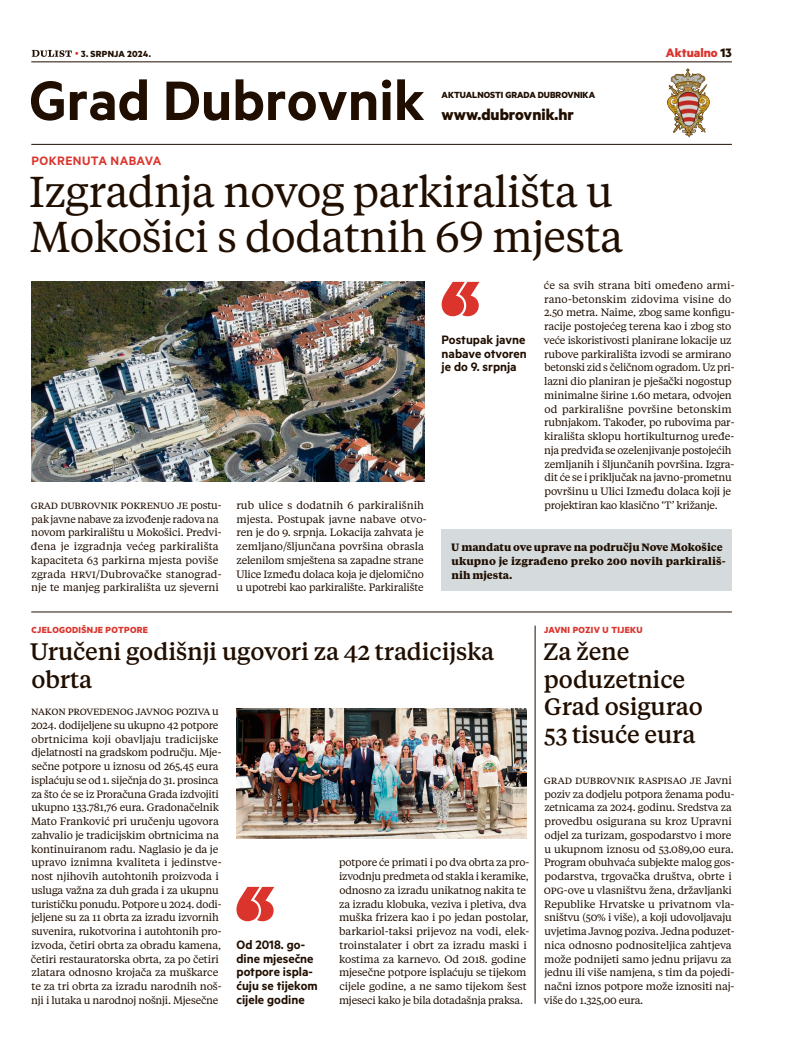
<style>
.page{position:relative;width:807px;height:1063px;background:#fff}
.page>*{position:absolute;margin:0;border:0;box-sizing:border-box;transform-origin:0 0}
.NAVIGACIJA_SREDNJE{font:600 62.5px "Metric";color:#200e00}
.NASLOV{font:43px/45.1px "Tiempos Text";letter-spacing:-.015em;color:#200e00}
.NASLOV_BOCNI{font:500 23.75px/27.5px "Tiempos Text";letter-spacing:-.01em;color:#200e00}
.LEAD{font:700 17.5px "Metric";color:#200e00}
.MEDJUNASLOV{font:600 13.75px/13.8px "Metric";color:#200e00}
.NADNASLOV_11{font:600 13.75px "Metric";letter-spacing:.03em;color:#da342d}
.t1{font:700 13.75px "Metric";color:#da342d}
.BODY_1{font:10.62px/13.8px "Tiempos Text";letter-spacing:-.015em;color:#200e00}
.BODY{font:700 10.62px/13.8px "Tiempos Text";color:#200e00}
.NADNASLOV_8{font:700 10px "Metric";letter-spacing:.03em;color:#da342d}
.LEAD-2{font:700 10px "Metric";color:#200e00}
.LEAD-3{font:700 10px "Metric";letter-spacing:.02em;color:#200e00}
.s1{font-weight:500;color:#da342d}
.s2{color:#200e00}
</style>
<div class="page">
<svg style="left:32px;top:50px;width:40px;height:7px"></svg>
<hr style="left:31px;top:62px;width:700px;height:1px;background:#200e00">
<hr style="left:31px;top:144px;width:700px;height:1px;background:#200e00">
<img style="left:667px;top:69px;width:42px;height:68px">
<div style="left:441px;top:529px;width:290px;height:62px;background:#d5dbdd"></div>
<svg style="left:236px;top:887px;width:38px;height:34px"></svg>
<svg style="left:441px;top:282px;width:38px;height:34px"></svg>
<hr style="left:31px;top:612px;width:700px;height:1px;background:#200e00">
<img style="left:31px;top:282px;width:393px;height:199px">
<img style="left:236px;top:708px;width:290px;height:131px">
<hr style="left:534px;top:626px;width:1px;height:378px;background:#200e00">
<p class="LEAD-3" style="left:75px;top:47px;width:77px"><span class="s1">•</span> 3. SRPNJA 2024.</p>
<p class="t1" style="left:665px;top:44px;width:67px">Aktualno <span class="s2">13</span></p>
<p class="LEAD-2" style="left:441px;top:89px;width:155px">AKTUALNOSTI GRADA DUBROVNIKA</p>
<p class="NAVIGACIJA_SREDNJE" style="left:29px;top:63px;width:396px">Grad Dubrovnik</p>
<p class="LEAD" style="left:441px;top:104px;width:134px">www.dubrovnik.hr</p>
<p class="NADNASLOV_11" style="left:32px;top:153px;width:131px">POKRENUTA NABAVA</p>
<p class="NASLOV" style="left:29px;top:167px;width:595px">Izgradnja novog parkirališta u<br>Mokošici s dodatnih 69 mjesta</p>
<p class="BODY_1" style="left:31px;top:498px;width:192px">Grad Dubrovnik pokrenuo je postu&shy;pak javne nabave za izvođenje radova na novom parkiralištu u Mokošici. Predvi&shy;đena je izgradnja većeg parkirališta kapaciteta 63 parkirna mjesta poviše zgrada HRVI/Dubrovačke stanograd&shy;nje te manjeg parkirališta uz sjeverni</p>
<p class="BODY_1" style="left:236px;top:498px;width:192px">rub ulice s dodatnih 6 parkirališnih mjesta. Postupak javne nabave otvo&shy;ren je do 9. srpnja. Lokacija zahvata je zemljano/šljunčana površina obrasla zelenilom smještena sa zapadne strane Ulice Između dolaca koja je djelomično u upotrebi kao parkiralište. Parkiralište</p>
<p class="MEDJUNASLOV" style="left:441px;top:332px;width:86px;text-align:justify">Postupak javne nabave otvoren je do 9. srpnja</p>
<p class="BODY_1" style="left:543px;top:278px;width:192px">će sa svih strana biti omeđeno armi&shy;rano-betonskim zidovima visine do 2.50 metra. Naime, zbog same konfigu&shy;racije postojećeg terena kao i zbog sto veće iskoristivosti planirane lokacije uz rubove parkirališta izvodi se armirano betonski zid s čeličnom ogradom. Uz pri&shy;lazni dio planiran je pješački nogostup minimalne širine 1.60 metara, odvojen od parkirališne površine betonskim rubnjakom. Također, po rubovima par&shy;kirališta sklopu hortikulturnog uređe&shy;nja predviđa se ozelenjivanje postojećih zemljanih i šljunčanih površina. Izgra&shy;dit će se i priključak na javno-prometnu površinu u Ulici Između dolaca koji je projektiran kao klasično ‘T’ križanje.</p>
<p class="BODY" style="left:451px;top:540px;width:276px">U mandatu ove uprave na području Nove Mokošice ukupno je izgrađeno preko 200 novih parkirališ&shy;nih mjesta.</p>
<p class="NADNASLOV_8" style="left:32px;top:623px;width:118px">CJELOGODIŠNJE POTPORE</p>
<p class="NASLOV_BOCNI" style="left:30px;top:637px;width:465px">Uručeni godišnji ugovori za 42 tradicijska obrta</p>
<p class="BODY_1" style="left:31px;top:704px;width:192px">Nakon provedenog javnog poziva u 2024. dodijeljene su ukupno 42 potpore obrtnicima koji obavljaju tradicijske djelatnosti na gradskom području. Mje&shy;sečne potpore u iznosu od 265,45 eura isplaćuju se od 1. siječnja do 31. prosinca za što će se iz Proračuna Grada izdvojiti ukupno 133.781,76 eura. Gradonačelnik Mato Franković pri uručenju ugovora zahvalio je tradicijskim obrtnicima na kontinuiranom radu. Naglasio je da je upravo iznimna kvaliteta i jedinstve&shy;nost njihovih autohtonih proizvoda i usluga važna za duh grada i za ukupnu turističku ponudu. Potpore u 2024. dodi&shy;jeljene su za 11 obrta za izradu izvornih suvenira, rukotvorina i autohtonih pro&shy;izvoda, četiri obrta za obradu kamena, četiri restauratorska obrta, za po četiri zlatara odnosno krojača za muškarce te za tri obrta za izradu narodnih noš&shy;nji i lutaka u narodnoj nošnji. Mjesečne</p>
<p class="MEDJUNASLOV" style="left:236px;top:937px;width:83px">Od 2018. go&shy;dine mjesečne potpore ispla&shy;ćuju se tijekom cijele godine</p>
<p class="BODY_1" style="left:339px;top:855px;width:192px">potpore će primati i po dva obrta za pro&shy;izvodnju predmeta od stakla i keramike, odnosno za izradu unikatnog nakita te za izradu klobuka, veziva i pletiva, dva muška frizera kao i po jedan postolar, barkariol-taksi prijevoz na vodi, elek&shy;troinstalater i obrt za izradu maski i kostima za karnevo. Od 2018. godine mjesečne potpore isplaćuju se tijekom cijele godine, a ne samo tijekom šest mjeseci kako je bila dotadašnja praksa.</p>
<p class="NADNASLOV_8" style="left:543px;top:623px;width:100px">JAVNI POZIV U TIJEKU</p>
<p class="NASLOV_BOCNI" style="left:543px;top:637px;width:161px">Za žene poduzetnice<br>Grad osigurao</p>
<p class="NASLOV_BOCNI" style="left:544px;top:719px;width:153px">53 tisuće eura</p>
<p class="BODY_1" style="left:543px;top:773px;width:192px">Grad Dubrovnik raspisao je Javni poziv za dodjelu potpora ženama podu&shy;zetnicama za 2024. godinu. Sredstva za provedbu osigurana su kroz Upravni odjel za turizam, gospodarstvo i more u ukupnom iznosu od 53.089,00 eura.<br>Program obuhvaća subjekte malog gos&shy;podarstva, trgovačka društva, obrte i OPG-ove u vlasništvu žena, državljanki Republike Hrvatske u privatnom vla&shy;sništvu (50% i više), a koji udovoljavaju uvjetima Javnog poziva. Jedna poduzet&shy;nica odnosno podnositeljica zahtjeva može podnijeti samo jednu prijavu za jednu ili više namjena, s tim da pojedi&shy;načni iznos potpore može iznositi naj&shy;više do 1.325,00 eura.</p>
</div>
